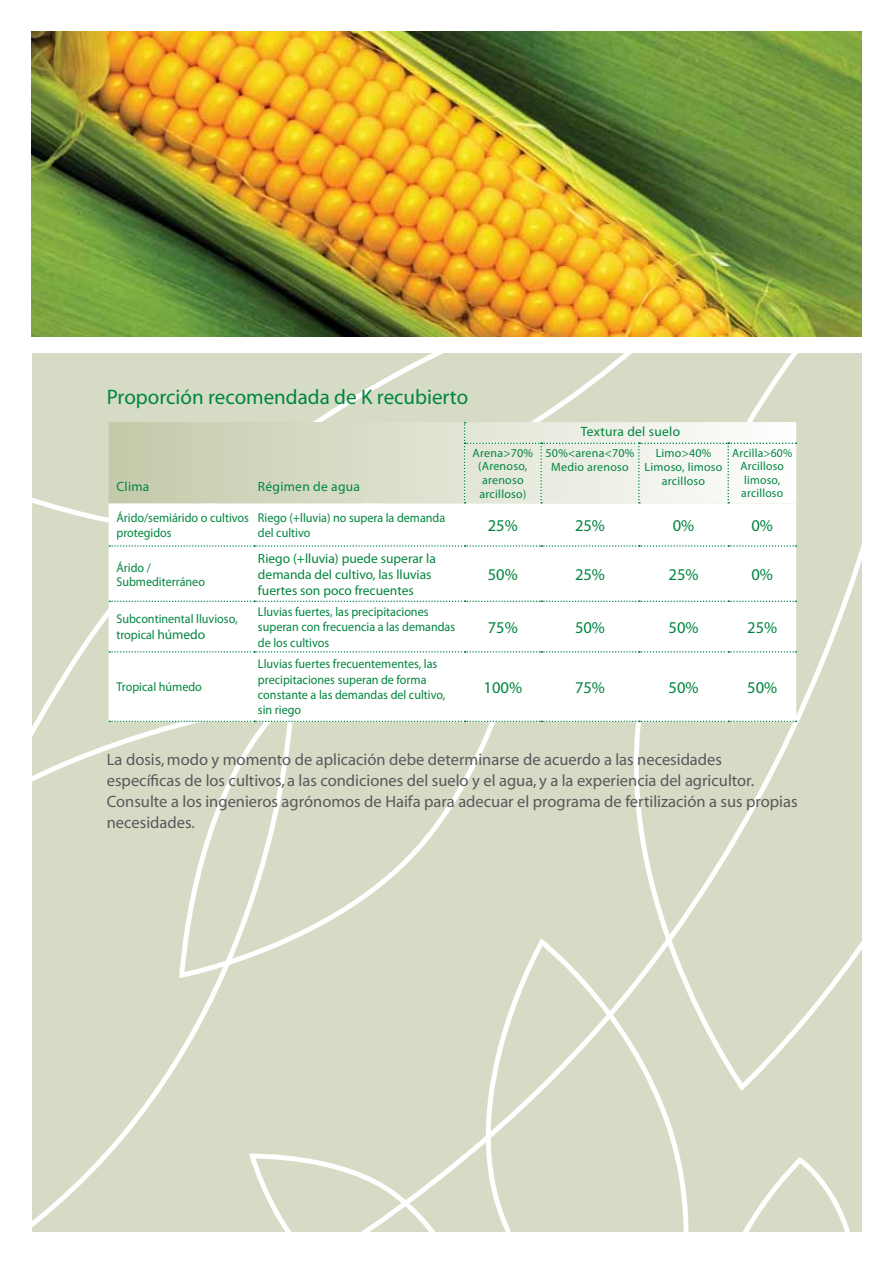
<style>
.page{position:relative;width:893px;height:1263px;background:#fff}
.page>*{position:absolute;margin:0;border:0;box-sizing:border-box;transform-origin:0 0}
.t1{font:21px "Myriad";color:#00853f}
.t2{font:16.5px/21px "Myriad";color:#58595b}
.t3{font:16.5px "Myriad Pro";color:#00853f}
.t4{font:13.5px/16.2px "Myriad Pro";color:#00853f}
.t5{font:13.5px "Myriad Pro";letter-spacing:.02em;color:#00853f}
.t6{font:12.75px/15.3px "Myriad Pro";color:#00853f;scale:.95 1}
.t7{font:12px/13.8px "Myriad Pro";letter-spacing:.02em;color:#00853f;text-align:center}
.s1{font-size:13.5px}
</style>
<div class="page">
<div style="left:32px;top:353px;width:829px;height:802px;background:#d6dbc6"></div>
<div style="left:32px;top:697px;width:264px;height:534px;background:#d6dbc6"></div>
<svg style="left:456px;top:937px;width:252px;height:294px;background:#d8ddc9"></svg>
<svg style="left:247px;top:1151px;width:232px;height:80px;background:#dadecc"></svg>
<svg style="left:696px;top:1155px;width:165px;height:76px;background:#d8ddc9"></svg>
<svg style="left:109px;top:422px;width:355px;height:81px;background:#d1d7bf"></svg>
<svg style="left:109px;top:503px;width:687px;height:218px"></svg>
<svg style="left:109px;top:601px;width:687px;height:1px"></svg>
<svg style="left:109px;top:651px;width:687px;height:2px"></svg>
<svg style="left:109px;top:721px;width:687px;height:1px"></svg>
<svg style="left:109px;top:545px;width:687px;height:2px"></svg>
<svg style="left:464px;top:422px;width:332px;height:81px"></svg>
<img style="left:32px;top:31px;width:829px;height:306px">
<h1 class="t1" style="left:107px;top:386px;width:363px">Proporción recomendada de K recubierto</h1>
<p class="t5" style="left:581px;top:424px;width:101px">Textura del suelo</p>
<p class="t4" style="left:116px;top:478px;width:35px">Clima</p>
<p class="t5" style="left:258px;top:478px;width:104px">Régimen de agua</p>
<p class="t7" style="left:473px;top:445px;width:62px">Arena&gt;70% (Arenoso, arenoso arcilloso)</p>
<p class="t7" style="left:546px;top:445px;width:90px;line-height:14.4px">50%&lt;arena&lt;70%<br>Medio arenoso</p>
<p class="t7" style="left:645px;top:445px;width:79px;line-height:14.4px">Limo&gt;40%<br>Limoso, limoso arcilloso</p>
<p class="t7" style="left:732px;top:446px;width:62px">Arcilla&gt;60%<br>Arcilloso limoso, arcilloso</p>
<p class="t6" style="left:116px;top:510px;width:141px">Árido/semiárido o cultivos protegidos</p>
<p class="t6" style="left:258px;top:510px;width:199px">Riego (+lluvia) no supera la demanda del cultivo</p>
<p class="t3" style="left:488px;top:515px;width:31px">25%</p>
<p class="t3" style="left:575px;top:515px;width:31px">25%</p>
<p class="t3" style="left:673px;top:515px;width:23px">0%</p>
<p class="t3" style="left:751px;top:515px;width:23px">0%</p>
<p class="t6" style="left:116px;top:561px;width:95px;line-height:13.8px">Árido /<br>Submediterráneo</p>
<p class="t4" style="left:258px;top:550px;width:179px">Riego (+lluvia) puede superar la demanda del cultivo, las lluvias fuertes son poco frecuentes</p>
<p class="t3" style="left:488px;top:564px;width:31px">50%</p>
<p class="t3" style="left:575px;top:564px;width:31px">25%</p>
<p class="t3" style="left:669px;top:564px;width:31px">25%</p>
<p class="t3" style="left:751px;top:564px;width:23px">0%</p>
<p class="t6" style="left:116px;top:611px;width:129px;line-height:16.2px">Subcontinental lluvioso, tropical <span class="s1">húmedo</span></p>
<p class="t6" style="left:258px;top:604px;width:209px">Lluvias fuertes, las precipitaciones superan con frecuencia a las demandas de los cultivos</p>
<p class="t6" style="left:116px;top:679px;width:91px">Tropical húmedo</p>
<p class="t6" style="left:258px;top:656px;width:199px">Lluvias fuertes frecuentementes, las precipitaciones superan de forma constante a las demandas del cultivo, sin riego</p>
<p class="t3" style="left:488px;top:617px;width:31px">75%</p>
<p class="t3" style="left:575px;top:617px;width:31px">50%</p>
<p class="t3" style="left:669px;top:617px;width:31px">50%</p>
<p class="t3" style="left:747px;top:617px;width:31px">25%</p>
<p class="t3" style="left:484px;top:677px;width:40px">100%</p>
<p class="t3" style="left:575px;top:677px;width:31px">75%</p>
<p class="t3" style="left:668px;top:677px;width:31px">50%</p>
<p class="t3" style="left:747px;top:677px;width:31px">50%</p>
<p class="t2" style="left:107px;top:749px;width:692px">La dosis, modo y momento de aplicación debe determinarse de acuerdo a las necesidades específicas de los cultivos, a las condiciones del suelo y el agua, y a la experiencia del agricultor.<br>Consulte a los ingenieros agrónomos de Haifa para adecuar el programa de fertilización a sus propias necesidades.</p>
</div>
